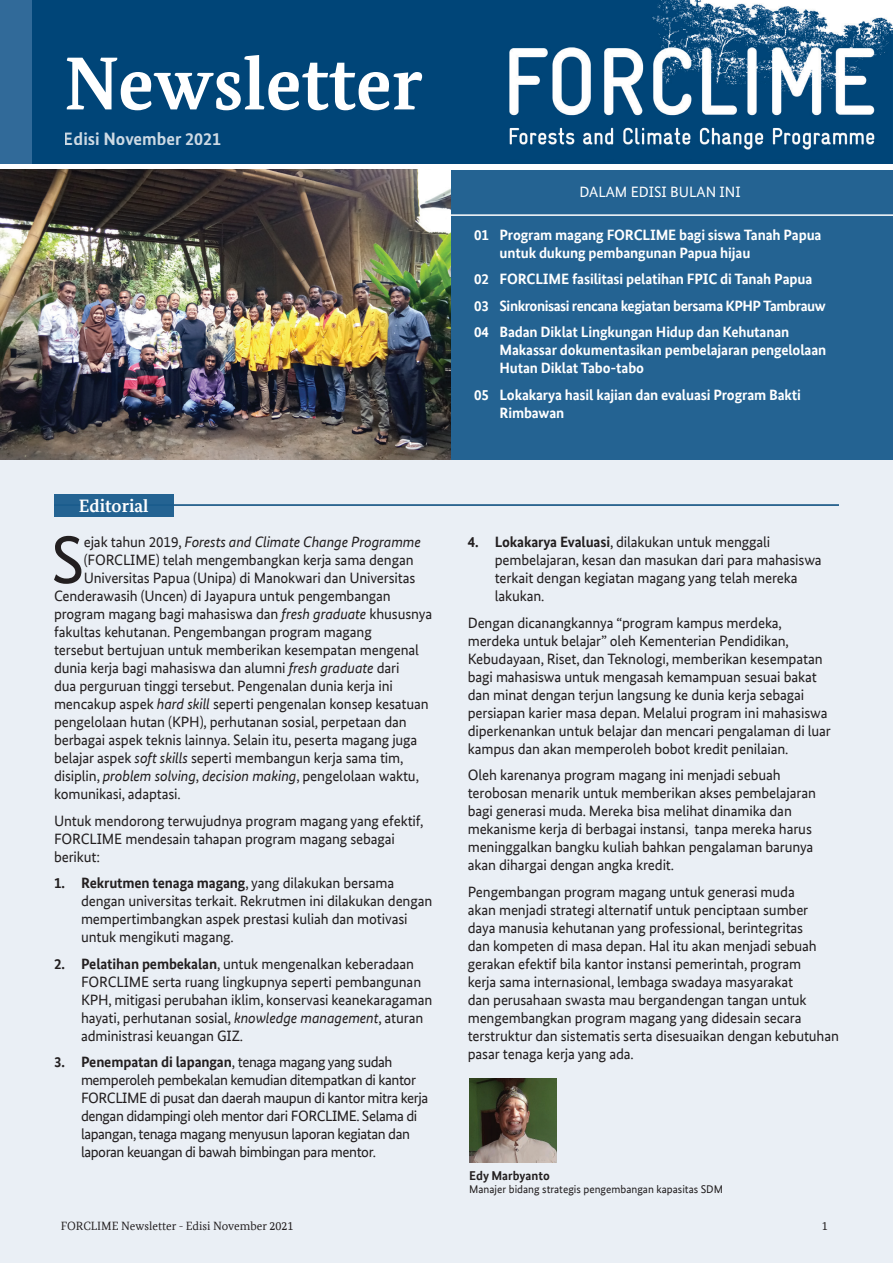
<style>
.page{position:relative;width:893px;height:1263px;background:#fff}
.page>*{position:absolute;margin:0;border:0;box-sizing:border-box;transform-origin:0 0}
.t1{font:700 75px "Bundes Serif Office";color:#fff}
.t2{font:67.2px "Bundes Sans Office";color:#231f20}
.t3{font:700 18px "Bundes Sans Office";color:#fff}
.t4{font:700 18px "Bundes Serif Office";color:#fff}
.t5{font:15px/18px "Bundes Sans Office";letter-spacing:-.01em;color:#231f20}
.t6{font:700 15px/18px "Bundes Sans Office";letter-spacing:-.01em;color:#fff}
.t7{font:15px/18px "Bundes Sans Office";letter-spacing:-.03em;color:#231f20}
.t8{font:italic 15px "Bundes Sans Office";letter-spacing:-.01em;color:#231f20}
.t9{font:15px "Bundes Sans Office";color:#fff}
.t10{font:700 12.75px "Bundes Sans Office";color:#231f20}
.t11{font:12px "Bundes Serif Office";color:#231f20}
.t12{font:11.25px "Bundes Sans Office";color:#231f20}
.s1{font-style:normal}
.s2{font-style:italic}
.s3{font-weight:700}
</style>
<div class="page">
<div style="left:0;top:170px;width:893px;height:1093px;background:#eaeff5"></div>
<hr style="left:54px;top:504px;width:785px;height:2px;background:#004578">
<div style="left:32px;top:0;width:861px;height:164px;background:#004578"></div>
<div style="left:446px;top:170px;width:447px;height:289px;background:#246392"></div>
<div style="left:0;top:0;width:32px;height:164px;background:#316a99"></div>
<img style="left:509px;top:0;width:384px;height:150px">
<hr style="left:3px;top:214px;width:890px;height:2px;background:#fff">
<div style="left:54px;top:494px;width:119px;height:23px;background:#246392"></div>
<img style="left:0;top:169px;width:451px;height:290px">
<img style="left:469px;top:1079px;width:87px;height:84px">
<h1 class="t1" style="left:64px;top:40px;width:360px">Newsletter</h1>
<p class="t3" style="left:64px;top:128px;width:159px">Edisi November 2021</p>
<p class="t4" style="left:79px;top:495px;width:71px">Editorial</p>
<h2 class="t2" style="left:51px;top:522px;width:35px">S</h2>
<p class="t8" style="left:84px;top:533px;width:339px"><span class="s1">ejak tahun 2019,</span> Forests and Climate Change Programme</p>
<p class="t5" style="left:84px;top:551px;width:331px">(FORCLIME) telah mengembangkan kerja sama dengan</p>
<p class="t5" style="left:84px;top:569px;width:333px">Universitas Papua (Unipa) di Manokwari dan Universitas</p>
<p class="t5" style="left:54px;top:587px;width:338px">Cenderawasih (Uncen) di Jayapura untuk pengembangan</p>
<p class="t5" style="left:54px;top:605px;width:380px">program magang bagi mahasiswa dan <span class="s2">fresh graduate</span> khususnya</p>
<p class="t5" style="left:54px;top:623px;width:319px">fakultas kehutanan. Pengembangan program magang</p>
<p class="t5" style="left:54px;top:641px;width:367px">tersebut bertujuan untuk memberikan kesempatan mengenal</p>
<p class="t5" style="left:54px;top:659px;width:347px">dunia kerja bagi mahasiswa dan alumni <span class="s2">fresh graduate</span> dari</p>
<p class="t5" style="left:54px;top:677px;width:340px">dua perguruan tinggi tersebut. Pengenalan dunia kerja ini</p>
<p class="t5" style="left:54px;top:695px;width:376px">mencakup aspek <span class="s2">hard skill</span> seperti pengenalan konsep kesatuan</p>
<p class="t5" style="left:54px;top:713px;width:354px">pengelolaan hutan (KPH), perhutanan sosial, perpetaan dan</p>
<p class="t5" style="left:54px;top:731px;width:365px">berbagai aspek teknis lainnya. Selain itu, peserta magang juga</p>
<p class="t5" style="left:54px;top:749px;width:351px">belajar aspek <span class="s2">soft skills</span> seperti membangun kerja sama tim,</p>
<p class="t5" style="left:54px;top:767px;width:366px">disiplin, <span class="s2">problem solving</span>, <span class="s2">decision making</span>, pengelolaan waktu,</p>
<p class="t5" style="left:54px;top:785px;width:128px">komunikasi, adaptasi.</p>
<p class="t5" style="left:54px;top:811px;width:371px">Untuk mendorong terwujudnya program magang yang efektif,<br>FORCLIME mendesain tahapan program magang sebagai berikut:</p>
<p class="t5" style="left:81px;top:874px;width:353px;text-indent:-27px"><span class="s3">1. Rekrutmen tenaga magang</span>, yang dilakukan bersama dengan universitas terkait. Rekrutmen ini dilakukan dengan mempertimbangkan aspek prestasi kuliah dan motivasi untuk mengikuti magang.</p>
<p class="t5" style="left:81px;top:954px;width:353px;text-indent:-27px"><span class="s3">2. Pelatihan pembekalan</span>, untuk mengenalkan keberadaan FORCLIME serta ruang lingkupnya seperti pembangunan KPH, mitigasi perubahan iklim, konservasi keanekaragaman hayati, perhutanan sosial, <span class="s2">knowledge management</span>, aturan administrasi keuangan GIZ.</p>
<p class="t7" style="left:81px;top:1053px;width:349px;text-indent:-27px"><span class="s3">3. Penempatan di lapangan</span>, tenaga magang yang sudah memperoleh pembekalan kemudian ditempatkan di kantor FORCLIME di pusat dan daerah maupun di kantor mitra kerja dengan didampingi oleh mentor dari FORCLIME. Selama di lapangan, tenaga magang menyusun laporan kegiatan dan laporan keuangan di bawah bimbingan para mentor.</p>
<p class="t9" style="left:579px;top:184px;width:163px">DALAM EDISI BULAN INI</p>
<p class="t6" style="left:499px;top:226px;width:324px;text-indent:-26px">01 Program magang FORCLIME bagi siswa Tanah Papua untuk dukung pembangunan Papua hijau</p>
<p class="t6" style="left:474px;top:266px;width:353px;line-height:26.5px">02 FORCLIME fasilitasi pelatihan FPIC di Tanah Papua<br>03 Sinkronisasi rencana kegiatan bersama KPHP Tambrauw<br>04 Badan Diklat Lingkungan Hidup dan Kehutanan</p>
<p class="t6" style="left:499px;top:341px;width:328px">Makassar dokumentasikan pembelajaran pengelolaan<br>Hutan Diklat Tabo-tabo</p>
<p class="t6" style="left:499px;top:386px;width:303px;text-indent:-26px">05 Lokakarya hasil kajian dan evaluasi Program Bakti<br>Rimbawan</p>
<p class="t5" style="left:495px;top:533px;width:328px;text-indent:-27px"><span class="s3">4. Lokakarya Evaluasi</span>, dilakukan untuk menggali pembelajaran, kesan dan masukan dari para mahasiswa terkait dengan kegiatan magang yang telah mereka lakukan.</p>
<p class="t5" style="left:468px;top:613px;width:365px">Dengan dicanangkannya “program kampus merdeka, merdeka untuk belajar” oleh Kementerian Pendidikan, Kebudayaan, Riset, dan Teknologi, memberikan kesempatan bagi mahasiswa untuk mengasah kemampuan sesuai bakat dan minat dengan terjun langsung ke dunia kerja sebagai persiapan karier masa depan. Melalui program ini mahasiswa diperkenankan untuk belajar dan mencari pengalaman di luar kampus dan akan memperoleh bobot kredit penilaian.</p>
<p class="t5" style="left:468px;top:766px;width:350px">Oleh karenanya program magang ini menjadi sebuah terobosan menarik untuk memberikan akses pembelajaran bagi generasi muda. Mereka bisa melihat dinamika dan mekanisme kerja di berbagai instansi, tanpa mereka harus meninggalkan bangku kuliah bahkan pengalaman barunya akan dihargai dengan angka kredit.</p>
<p class="t5" style="left:468px;top:882px;width:373px">Pengembangan program magang untuk generasi muda<br>akan menjadi strategi alternatif untuk penciptaan sumber daya manusia kehutanan yang professional, berintegritas<br>dan kompeten di masa depan. Hal itu akan menjadi sebuah gerakan efektif bila kantor instansi pemerintah, program<br>kerja sama internasional, lembaga swadaya masyarakat<br>dan perusahaan swasta mau bergandengan tangan untuk mengembangkan program magang yang didesain secara terstruktur dan sistematis serta disesuaikan dengan kebutuhan pasar tenaga kerja yang ada.</p>
<p class="t10" style="left:469px;top:1168px;width:82px">Edy Marbyanto</p>
<p class="t12" style="left:469px;top:1183px;width:255px">Manajer bidang strategis pengembangan kapasitas SDM</p>
<p class="t11" style="left:61px;top:1219px;width:234px">FORCLIME Newsletter - Edisi November 2021</p>
<p class="t11" style="left:822px;top:1219px;width:7px">1</p>
</div>
